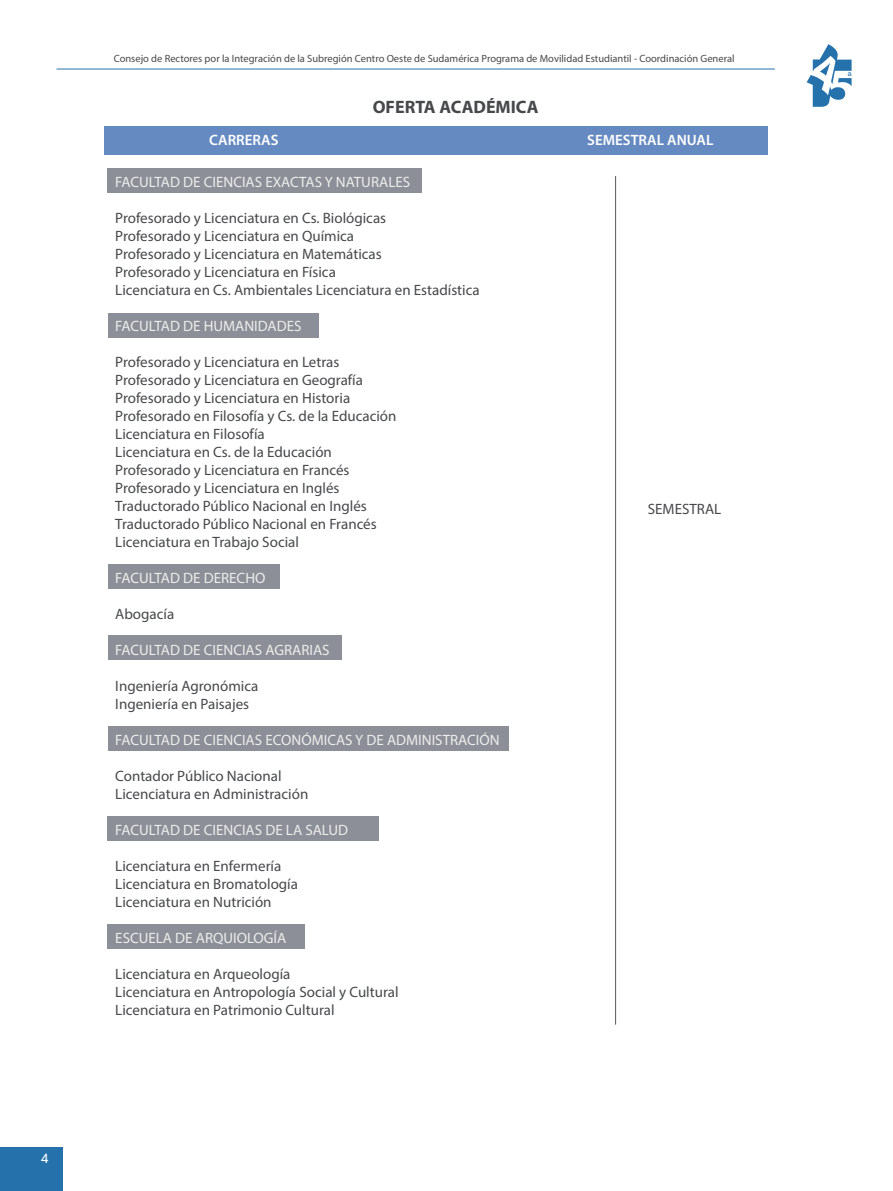
<style>
.page{position:relative;width:893px;height:1191px;background:#fff}
.page>*{position:absolute;margin:0;border:0;box-sizing:border-box;transform-origin:0 0}
.t1{font:700 18px "Myriad Pro";color:#464849}
.t2{font:15px/18px "Myriad Pro";color:#464849}
.t3{font:15px "Myriad Pro";color:#ededec}
.t4{font:600 15px "Myriad Pro";color:#fff}
.t5{font:13.5px "Product Sans";color:#fff}
.t6{font:10.5px "Myriad Pro";color:#474849}
.t7{font:7.5px "Product Sans";color:#2571ac}
</style>
<div class="page">
<div style="left:0;top:1148px;width:62px;height:43px;background:#2571ac"></div>
<svg style="left:807px;top:44px;width:45px;height:63px"></svg>
<hr style="left:57px;top:69px;width:718px;height:1px;background:#2571ac">
<div style="left:104px;top:126px;width:664px;height:29px;background:#658ac2"></div>
<div style="left:108px;top:169px;width:314px;height:24px;background:#8d8f98"></div>
<div style="left:108px;top:313px;width:211px;height:25px;background:#8d8f98"></div>
<div style="left:108px;top:564px;width:172px;height:25px;background:#8d8f98"></div>
<div style="left:108px;top:635px;width:234px;height:25px;background:#8d8f98"></div>
<div style="left:108px;top:726px;width:400px;height:25px;background:#8d8f98"></div>
<div style="left:108px;top:816px;width:271px;height:25px;background:#8d8f98"></div>
<div style="left:108px;top:924px;width:197px;height:25px;background:#8d8f98"></div>
<hr style="left:615px;top:176px;width:1px;height:848px;background:#555659">
<p class="t5" style="left:41px;top:1151px;width:9px">4</p>
<p class="t6" style="left:114px;top:52px;width:622px">Consejo de Rectores por la Integración de la Subregión Centro Oeste de Sudamérica Programa de Movilidad Estudiantil - Coordinación General</p>
<p class="t1" style="left:373px;top:95px;width:167px">OFERTA ACADÉMICA</p>
<p class="t4" style="left:209px;top:131px;width:71px">CARRERAS</p>
<p class="t4" style="left:587px;top:131px;width:128px">SEMESTRAL ANUAL</p>
<p class="t3" style="left:115px;top:172px;width:296px">FACULTAD DE CIENCIAS EXACTAS Y NATURALES</p>
<p class="t2" style="left:115px;top:208px;width:366px">Profesorado y Licenciatura en Cs. Biológicas<br>Profesorado y Licenciatura en Química<br>Profesorado y Licenciatura en Matemáticas<br>Profesorado y Licenciatura en Física<br>Licenciatura en Cs. Ambientales Licenciatura en Estadística</p>
<p class="t3" style="left:115px;top:316px;width:188px">FACULTAD DE HUMANIDADES</p>
<p class="t2" style="left:115px;top:352px;width:283px">Profesorado y Licenciatura en Letras Profesorado y Licenciatura en Geografía Profesorado y Licenciatura en Historia Profesorado en Filosofía y Cs. de la Educación Licenciatura en Filosofía<br>Licenciatura en Cs. de la Educación Profesorado y Licenciatura en Francés Profesorado y Licenciatura en Inglés Traductorado Público Nacional en Inglés Traductorado Público Nacional en Francés Licenciatura en Trabajo Social</p>
<p class="t3" style="left:115px;top:568px;width:152px">FACULTAD DE DERECHO</p>
<p class="t2" style="left:115px;top:604px;width:60px">Abogacía</p>
<p class="t3" style="left:115px;top:640px;width:216px">FACULTAD DE CIENCIAS AGRARIAS</p>
<p class="t2" style="left:115px;top:676px;width:145px">Ingeniería Agronómica<br>Ingeniería en Paisajes</p>
<p class="t3" style="left:115px;top:730px;width:386px">FACULTAD DE CIENCIAS ECONÓMICAS Y DE ADMINISTRACIÓN</p>
<p class="t2" style="left:115px;top:766px;width:195px">Contador Público Nacional<br>Licenciatura en Administración</p>
<p class="t3" style="left:115px;top:820px;width:234px">FACULTAD DE CIENCIAS DE LA SALUD</p>
<p class="t2" style="left:115px;top:856px;width:184px">Licenciatura en Enfermería<br>Licenciatura en Bromatología<br>Licenciatura en Nutrición</p>
<p class="t3" style="left:115px;top:928px;width:173px">ESCUELA DE ARQUIOLOGÍA</p>
<p class="t2" style="left:115px;top:964px;width:285px">Licenciatura en Arqueología<br>Licenciatura en Antropología Social y Cultural<br>Licenciatura en Patrimonio Cultural</p>
<p class="t2" style="left:648px;top:499px;width:75px">SEMESTRAL</p>
<p class="t7" style="left:848px;top:69px;width:5px">a</p>
</div>
